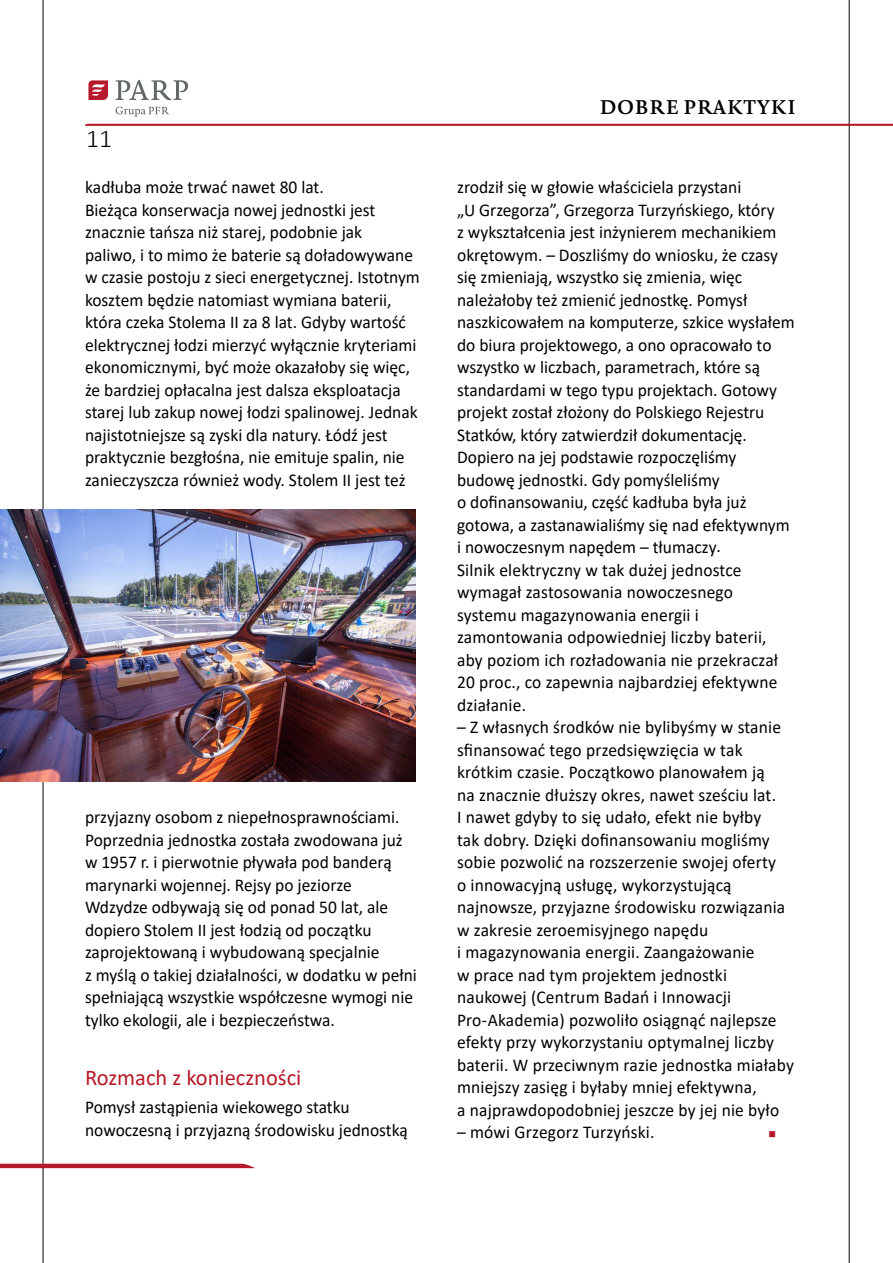
<style>
.page{position:relative;width:893px;height:1263px;background:#fff}
.page>*{position:absolute;margin:0;border:0;box-sizing:border-box;transform-origin:0 0}
.t1{font:300 25.5px "Calibri";color:#000}
.t2{font:22.5px "Calibri";color:#b61929}
.t3{font:600 19.5px "Novel Pro";letter-spacing:.01em;color:#000}
.t4{font:18px/22.5px "Calibri";color:#000}
.t5{font:10.5px "Wingdings";color:#b61929}
</style>
<div class="page">
<hr style="left:43px;top:0;width:1px;height:1263px;background:#000">
<hr style="left:849px;top:0;width:1px;height:1263px;background:#000">
<svg style="left:0;top:1164px;width:255px;height:4px"></svg>
<svg style="left:85px;top:124px;width:808px;height:2px"></svg>
<img style="left:0;top:509px;width:416px;height:272px">
<svg style="left:88px;top:80px;width:20px;height:20px"></svg>
<svg style="left:116px;top:80px;width:72px;height:20px"></svg>
<svg style="left:116px;top:107px;width:53px;height:10px"></svg>
<h1 class="t1" style="left:86px;top:122px;width:27px">11</h1>
<p class="t4" style="left:85px;top:175px;width:336px">kadłuba może trwać nawet 80 lat.<br>Bieżąca konserwacja nowej jednostki jest znacznie tańsza niż starej, podobnie jak<br>paliwo, i to mimo że baterie są doładowywane w czasie postoju z sieci energetycznej. Istotnym kosztem będzie natomiast wymiana baterii, która czeka Stolema II za 8 lat. Gdyby wartość elektrycznej łodzi mierzyć wyłącznie kryteriami ekonomicznymi, być może okazałoby się więc, że bardziej opłacalna jest dalsza eksploatacja starej lub zakup nowej łodzi spalinowej. Jednak najistotniejsze są zyski dla natury. Łódź jest praktycznie bezgłośna, nie emituje spalin, nie zanieczyszcza również wody. Stolem II jest też</p>
<p class="t4" style="left:85px;top:805px;width:333px">przyjazny osobom z niepełnosprawnościami.<br>Poprzednia jednostka została zwodowana już w 1957 r. i pierwotnie pływała pod banderą marynarki wojennej. Rejsy po jeziorze Wdzydze odbywają się od ponad 50 lat, ale dopiero Stolem II jest łodzią od początku zaprojektowaną i wybudowaną specjalnie<br>z myślą o takiej działalności, w dodatku w pełni spełniającą wszystkie współczesne wymogi nie tylko ekologii, ale i bezpieczeństwa.</p>
<p class="t2" style="left:85px;top:1062px;width:218px">Rozmach z konieczności</p>
<p class="t4" style="left:85px;top:1095px;width:324px">Pomysł zastąpienia wiekowego statku nowoczesną i przyjazną środowisku jednostką</p>
<p class="t3" style="left:600px;top:93px;width:198px">DOBRE PRAKTYKI</p>
<p class="t4" style="left:457px;top:175px;width:339px">zrodził się w głowie właściciela przystani<br>„U Grzegorza”, Grzegorza Turzyńskiego, który<br>z wykształcenia jest inżynierem mechanikiem okrętowym. – Doszliśmy do wniosku, że czasy się zmieniają, wszystko się zmienia, więc należałoby też zmienić jednostkę. Pomysł naszkicowałem na komputerze, szkice wysłałem do biura projektowego, a ono opracowało to wszystko w liczbach, parametrach, które są standardami w tego typu projektach. Gotowy projekt został złożony do Polskiego Rejestru Statków, który zatwierdził dokumentację.<br>Dopiero na jej podstawie rozpoczęliśmy budowę jednostki. Gdy pomyśleliśmy<br>o dofinansowaniu, część kadłuba była już gotowa, a zastanawialiśmy się nad efektywnym i nowoczesnym napędem – tłumaczy.<br>Silnik elektryczny w tak dużej jednostce wymagał zastosowania nowoczesnego systemu magazynowania energii i zamontowania odpowiedniej liczby baterii, aby poziom ich rozładowania nie przekraczał 20 proc., co zapewnia najbardziej efektywne działanie.</p>
<p class="t4" style="left:457px;top:715px;width:338px">– Z własnych środków nie bylibyśmy w stanie sfinansować tego przedsięwzięcia w tak krótkim czasie. Początkowo planowałem ją<br>na znacznie dłuższy okres, nawet sześciu lat.<br>I nawet gdyby to się udało, efekt nie byłby<br>tak dobry. Dzięki dofinansowaniu mogliśmy sobie pozwolić na rozszerzenie swojej oferty<br>o innowacyjną usługę, wykorzystującą najnowsze, przyjazne środowisku rozwiązania w zakresie zeroemisyjnego napędu<br>i magazynowania energii. Zaangażowanie<br>w prace nad tym projektem jednostki naukowej (Centrum Badań i Innowacji Pro-Akademia) pozwoliło osiągnąć najlepsze efekty przy wykorzystaniu optymalnej liczby baterii. W przeciwnym razie jednostka miałaby mniejszy zasięg i byłaby mniej efektywna,<br>a najprawdopodobniej jeszcze by jej nie było</p>
<p class="t4" style="left:457px;top:1120px;width:199px">– mówi Grzegorz Turzyński.</p>
<p class="t5" style="left:768px;top:1129px;width:9px">■</p>
</div>
